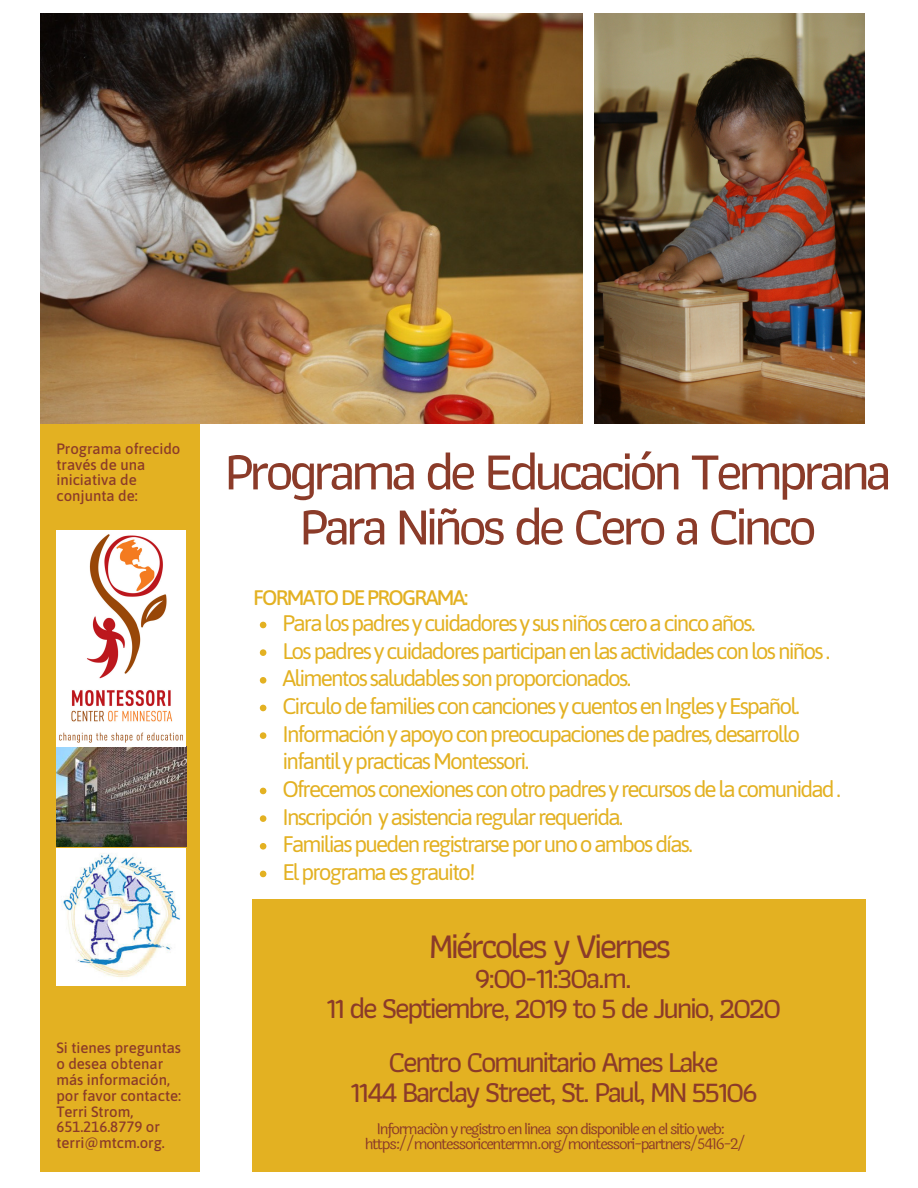
<style>
.page{position:relative;width:918px;height:1188px;background:#fff}
.page>*{position:absolute;margin:0;border:0;box-sizing:border-box;transform-origin:0 0}
.t1{font:500 55.05px/55.1px "Athiti";letter-spacing:-.08em;color:#8b3b29;text-align:center}
.t2{font:500 36px "Athiti";letter-spacing:-.08em;color:#8b3b29}
.t3{font:500 30px/30.3px "Athiti";letter-spacing:-.08em;color:#8b3b29;text-align:center}
.t4{font:22.5px/27.6px "Asap";letter-spacing:-.08em;color:#e3b122}
.t5{font:500 21px "Asap";letter-spacing:-.08em;color:#e3b122}
.t6{font:500 15px/15.9px "Asap";color:#8b3b29}
.t7{font:15px/14.5px "Laila";letter-spacing:-.08em;color:#8b3b29;text-align:center}
</style>
<div class="page">
<div style="left:40px;top:422px;width:160px;height:749px;background:#e3b122"></div>
<img style="left:40px;top:13px;width:543px;height:411px">
<img style="left:595px;top:13px;width:270px;height:411px">
<svg style="left:260px;top:622px;width:6px;height:6px"></svg>
<svg style="left:260px;top:649px;width:6px;height:7px"></svg>
<svg style="left:260px;top:677px;width:6px;height:7px"></svg>
<svg style="left:260px;top:705px;width:6px;height:6px"></svg>
<svg style="left:260px;top:732px;width:6px;height:7px"></svg>
<svg style="left:260px;top:788px;width:6px;height:6px"></svg>
<svg style="left:260px;top:815px;width:6px;height:7px"></svg>
<svg style="left:260px;top:843px;width:6px;height:7px"></svg>
<svg style="left:260px;top:871px;width:6px;height:6px"></svg>
<div style="left:253px;top:899px;width:613px;height:272px;background:#e3b122"></div>
<img style="left:56px;top:531px;width:131px;height:316px">
<img style="left:56px;top:849px;width:130px;height:137px">
<p class="t6" style="left:56px;top:440px;width:125px">Programa ofrecido través de una iniciativa de conjunta de:</p>
<p class="t6" style="left:56px;top:1040px;width:126px">Si tienes preguntas o desea obtenar más información, por favor contacte:<br>Terri Strom,<br>651.216.8779 or terri@mtcm.org.</p>
<h1 class="t1" style="left:225px;top:443px;width:669px">Programa de Educación Temprana<br>Para Niños de Cero a Cinco</h1>
<p class="t5" style="left:253px;top:585px;width:216px">FORMATO DE PROGRAMA:</p>
<p class="t4" style="left:282px;top:609px;width:560px">Para los padres y cuidadores y sus niños cero a cinco años.<br>Los padres y cuidadores participan en las actividades con los niños .<br>Alimentos saludables son proporcionados.<br>Circulo de families con canciones y cuentos en Ingles y Español.<br>Información y apoyo con preocupaciones de padres, desarrollo infantil y practicas Montessori.<br>Ofrecemos conexiones con otro padres y recursos de la comunidad .<br>Inscripción y asistencia regular requerida.<br>Familias pueden registrarse por uno o ambos días.<br>El programa es grauito!</p>
<h2 class="t2" style="left:429px;top:916px;width:244px">Miércoles y Viernes</h2>
<h3 class="t3" style="left:326px;top:962px;width:457px">9:00-11:30a.m.<br>11 de Septiembre, 2019 to 5 de Junio, 2020</h3>
<h3 class="t3" style="left:350px;top:1047px;width:409px">Centro Comunitario Ames Lake<br>1144 Barclay Street, St. Paul, MN 55106</h3>
<p class="t7" style="left:365px;top:1122px;width:383px">Información y registro en linea son disponible en el sitio web: https://montessoricentermn.org/montessori-partners/5416-2/</p>
</div>
